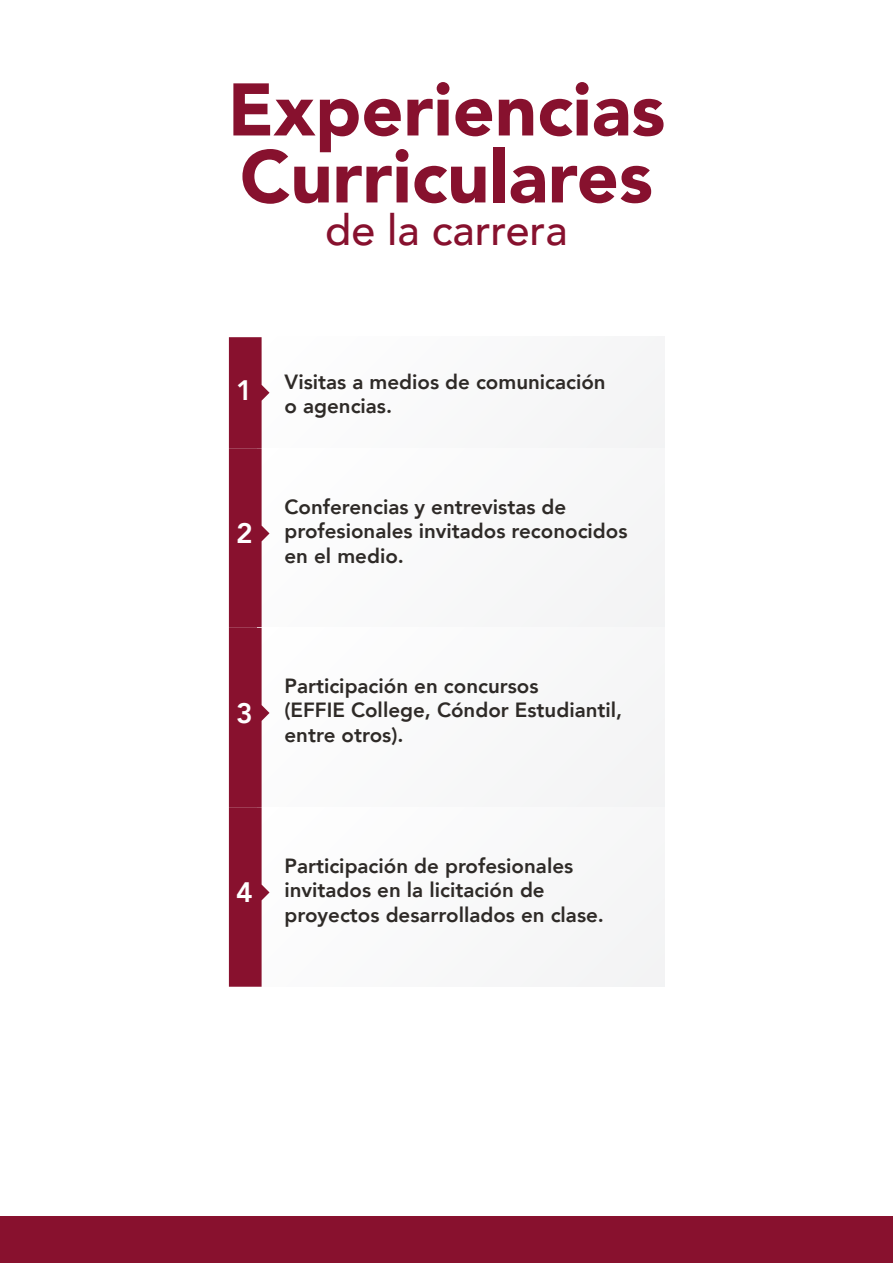
<style>
.page{position:relative;width:893px;height:1263px;background:#fff}
.page>*{position:absolute;margin:0;border:0;box-sizing:border-box;transform-origin:0 0}
.t1{font:900 73.65px/66.9px "Avenir";color:#87112e}
.t2{font:500 42.9px "Avenir";color:#87112e}
.t3{font:800 28.05px "Avenir";color:#fff}
.t4{font:800 20.55px/24.6px "Avenir";color:#2e2a27}
.s1{font-size:28.05px;color:#fff}
</style>
<div class="page">
<div style="left:257px;top:337px;width:407px;height:111px;background:#f9f9f9"></div>
<div style="left:257px;top:448px;width:407px;height:180px;background:#f9f9f9"></div>
<div style="left:257px;top:628px;width:407px;height:179px;background:#f9f9f9"></div>
<div style="left:257px;top:807px;width:407px;height:180px;background:#f9f9f9"></div>
<svg style="left:229px;top:337px;width:40px;height:650px"></svg>
<div style="left:0;top:1217px;width:893px;height:46px;background:#88112e"></div>
<h1 class="t1" style="left:228px;top:74px;width:439px">Experiencias<br>Curriculares</h1>
<h2 class="t2" style="left:325px;top:193px;width:244px">de la carrera</h2>
<p class="t4" style="left:284px;top:369px;width:323px;text-indent:-48px"><span class="s1">1</span> Visitas a medios de comunicación o agencias.</p>
<h3 class="t3" style="left:236px;top:512px;width:18px">2</h3>
<p class="t4" style="left:284px;top:494px;width:345px">Conferencias y entrevistas de profesionales invitados reconocidos en el medio.</p>
<h3 class="t3" style="left:236px;top:691px;width:18px">3</h3>
<p class="t4" style="left:284px;top:673px;width:339px">Participación en concursos<br>(EFFIE College, Cóndor Estudiantil, entre otros).</p>
<h3 class="t3" style="left:236px;top:870px;width:18px">4</h3>
<p class="t4" style="left:284px;top:853px;width:321px">Participación de profesionales invitados en la licitación de proyectos desarrollados en clase.</p>
</div>
